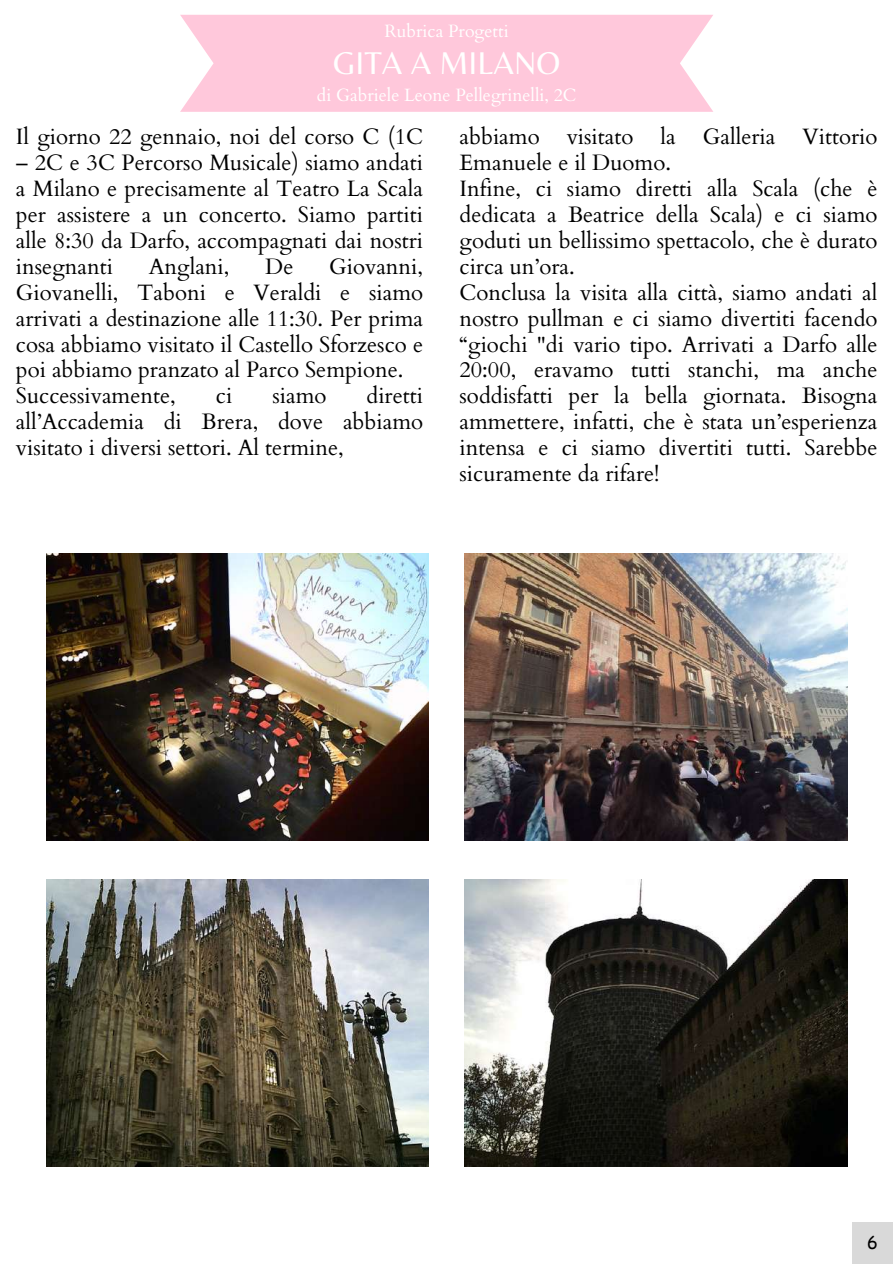
<style>
.page{position:relative;width:893px;height:1264px;background:#fff}
.page>*{position:absolute;margin:0;border:0;box-sizing:border-box;transform-origin:0 0}
.t1{font:32.7px "Belleza";color:#fff}
.t2{font:22.2px/25.8px "Cardo";color:#000;text-align:justify}
.t3{font:17.7px "Cardo";color:#fff}
.t4{font:17.7px "Comic Sans MS";color:#000}
</style>
<div class="page">
<svg style="left:180px;top:15px;width:533px;height:97px;background:#ffcbdd"></svg>
<img style="left:46px;top:553px;width:383px;height:287px">
<img style="left:46px;top:879px;width:383px;height:287px">
<img style="left:465px;top:879px;width:382px;height:287px">
<img style="left:465px;top:553px;width:382px;height:287px">
<div style="left:851px;top:1221px;width:41px;height:42px;background:#d9d9d9"></div>
<p class="t3" style="left:384px;top:20px;width:126px">Rubrica Progetti</p>
<h1 class="t1" style="left:333px;top:44px;width:228px">GITA A MILANO</h1>
<p class="t3" style="left:317px;top:84px;width:261px">di Gabriele Leone Pellegrinelli, 2C</p>
<p class="t2" style="left:16px;top:125px;width:408px">Il giorno 22 gennaio, noi del corso C (1C</p>
<p class="t2" style="left:16px;top:150px;width:408px">– 2C e 3C Percorso Musicale) siamo andati a Milano e precisamente al Teatro La Scala per assistere a un concerto. Siamo partiti alle 8:30 da Darfo, accompagnati dai nostri insegnanti</p>
<p class="t2" style="left:149px;top:254px;width:82px">Anglani,</p>
<p class="t2" style="left:265px;top:254px;width:30px">De</p>
<p class="t2" style="left:16px;top:254px;width:408px;text-align:left;text-indent:313px">Giovanni, Giovanelli, Taboni e Veraldi e siamo arrivati a destinazione alle 11:30. Per prima cosa abbiamo visitato il Castello Sforzesco e poi abbiamo pranzato al Parco Sempione.<br>Successivamente,</p>
<p class="t2" style="left:16px;top:383px;width:408px;text-indent:350px">diretti all’Accademia di Brera, dove abbiamo visitato i diversi settori. Al termine,</p>
<p class="t2" style="left:216px;top:383px;width:18px">ci</p>
<p class="t2" style="left:272px;top:383px;width:56px">siamo</p>
<p class="t2" style="left:459px;top:125px;width:419px;text-align:left">abbiamo visitato la Galleria Vittorio Emanuele e il Duomo.<br>Infine, ci siamo diretti alla Scala (che è dedicata a Beatrice della Scala) e ci siamo goduti un bellissimo spettacolo, che è durato circa un’ora.<br>Conclusa la visita alla città, siamo andati al nostro pullman e ci siamo divertiti facendo “giochi "di vario tipo. Arrivati a Darfo alle 20:00, eravamo tutti stanchi, ma anche soddisfatti per la bella giornata. Bisogna ammettere, infatti, che è stata un’esperienza intensa e ci siamo divertiti tutti. Sarebbe sicuramente da rifare!</p>
<p class="t4" style="left:867px;top:1229px;width:12px">6</p>
</div>
